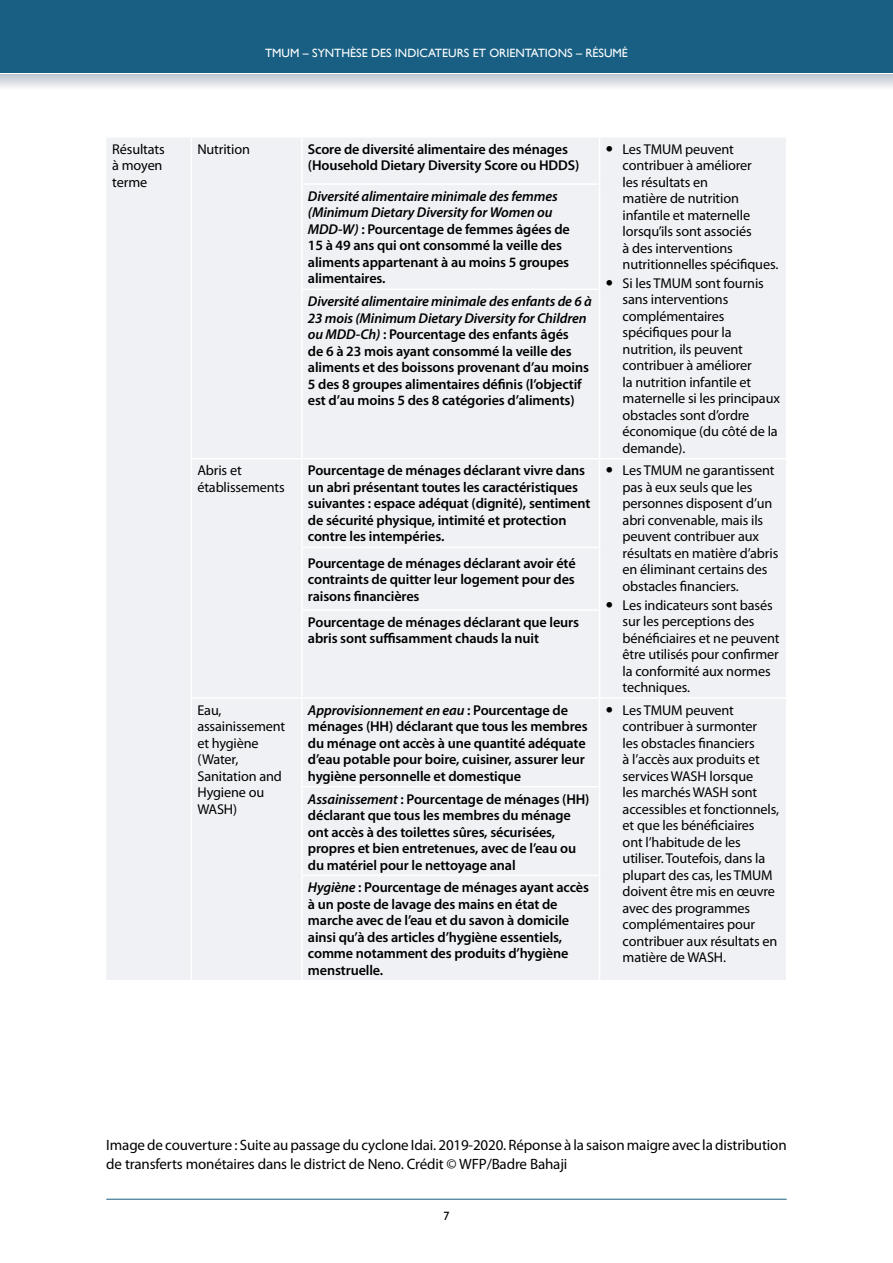
<style>
.page{position:relative;width:893px;height:1263px;background:#fff}
.page>*{position:absolute;margin:0;border:0;box-sizing:border-box;transform-origin:0 0}
.t1{font:15px/19.5px "Myriad Pro";letter-spacing:-.01em;color:#000}
.t2{font:600 14.25px/16.5px "Myriad Pro";letter-spacing:-.01em;color:#000}
.t3{font:14.25px/16.5px "Myriad Pro";letter-spacing:-.01em;color:#000}
.t4{font:12px "Gill Sans";color:#fff}
.t5{font:12px "Gill Sans";color:#000}
.s1{font-style:italic}
</style>
<div class="page">
<div style="left:0;top:0;width:893px;height:72px;background:#185f83"></div>
<svg style="left:0;top:74px;width:893px;height:14px;background:#d8dce2"></svg>
<hr style="left:106px;top:1199px;width:681px;height:1px;background:#185f83">
<div style="left:106px;top:138px;width:680px;height:842px;background:#eff1f4"></div>
<hr style="left:301px;top:138px;width:2px;height:45px;background:#fff">
<hr style="left:599px;top:138px;width:1px;height:45px;background:#fff">
<hr style="left:301px;top:183px;width:299px;height:2px;background:#fff">
<hr style="left:301px;top:185px;width:2px;height:104px;background:#fff">
<hr style="left:599px;top:185px;width:1px;height:104px;background:#fff">
<hr style="left:301px;top:289px;width:299px;height:1px;background:#fff">
<hr style="left:301px;top:290px;width:2px;height:168px;background:#fff">
<hr style="left:599px;top:290px;width:1px;height:168px;background:#fff">
<hr style="left:191px;top:458px;width:111px;height:1px;background:#fff">
<hr style="left:302px;top:458px;width:298px;height:1px;background:#fff">
<hr style="left:301px;top:459px;width:2px;height:88px;background:#fff">
<hr style="left:600px;top:458px;width:186px;height:1px;background:#fff">
<hr style="left:599px;top:459px;width:1px;height:88px;background:#fff">
<hr style="left:301px;top:547px;width:299px;height:1px;background:#fff">
<hr style="left:301px;top:548px;width:2px;height:61px;background:#fff">
<hr style="left:599px;top:548px;width:1px;height:61px;background:#fff">
<hr style="left:301px;top:609px;width:299px;height:2px;background:#fff">
<hr style="left:301px;top:611px;width:2px;height:86px;background:#fff">
<hr style="left:599px;top:611px;width:1px;height:86px;background:#fff">
<hr style="left:191px;top:697px;width:111px;height:2px;background:#fff">
<hr style="left:302px;top:697px;width:298px;height:2px;background:#fff">
<hr style="left:301px;top:699px;width:2px;height:87px;background:#fff">
<hr style="left:599px;top:699px;width:1px;height:87px;background:#fff">
<hr style="left:301px;top:786px;width:299px;height:1px;background:#fff">
<hr style="left:301px;top:787px;width:2px;height:88px;background:#fff">
<hr style="left:599px;top:787px;width:1px;height:88px;background:#fff">
<hr style="left:301px;top:875px;width:299px;height:1px;background:#fff">
<hr style="left:301px;top:876px;width:2px;height:104px;background:#fff">
<hr style="left:599px;top:876px;width:1px;height:104px;background:#fff">
<hr style="left:600px;top:697px;width:186px;height:2px;background:#fff">
<hr style="left:191px;top:138px;width:1px;height:46px;background:#fff">
<hr style="left:191px;top:184px;width:1px;height:105px;background:#fff">
<hr style="left:191px;top:289px;width:1px;height:169px;background:#fff">
<hr style="left:191px;top:459px;width:1px;height:88px;background:#fff">
<hr style="left:191px;top:547px;width:1px;height:63px;background:#fff">
<hr style="left:191px;top:610px;width:1px;height:87px;background:#fff">
<hr style="left:191px;top:699px;width:1px;height:88px;background:#fff">
<hr style="left:191px;top:787px;width:1px;height:88px;background:#fff">
<hr style="left:191px;top:875px;width:1px;height:105px;background:#fff">
<svg style="left:607px;top:145px;width:5px;height:6px"></svg>
<svg style="left:607px;top:280px;width:5px;height:5px"></svg>
<svg style="left:607px;top:467px;width:5px;height:6px"></svg>
<svg style="left:607px;top:601px;width:5px;height:6px"></svg>
<svg style="left:607px;top:707px;width:5px;height:5px"></svg>
<p class="t4" style="left:265px;top:46px;width:364px">TMUM – SYNTHÈSE DES INDICATEURS ET ORIENTATIONS – RÉSUMÉ</p>
<p class="t3" style="left:112px;top:140px;width:54px">Résultats à moyen terme</p>
<p class="t3" style="left:197px;top:140px;width:54px">Nutrition</p>
<p class="t2" style="left:308px;top:140px;width:273px">Score de diversité alimentaire des ménages (Household Dietary Diversity Score ou HDDS)</p>
<p class="t3" style="left:623px;top:140px;width:157px">Les TMUM peuvent contribuer à améliorer<br>les résultats en<br>matière de nutrition infantile et maternelle lorsqu’ils sont associés<br>à des interventions nutritionnelles spécifiques.</p>
<p class="t3" style="left:623px;top:274px;width:159px">Si les TMUM sont fournis sans interventions complémentaires spécifiques pour la nutrition, ils peuvent contribuer à améliorer<br>la nutrition infantile et maternelle si les principaux obstacles sont d’ordre économique (du côté de la demande).</p>
<p class="t2" style="left:308px;top:187px;width:263px"><span class="s1">Diversité alimentaire minimale des femmes (Minimum Dietary Diversity for Women ou MDD-W)</span> : Pourcentage de femmes âgées de 15 à 49 ans qui ont consommé la veille des aliments appartenant à au moins 5 groupes alimentaires.</p>
<p class="t2" style="left:308px;top:293px;width:285px"><span class="s1">Diversité alimentaire minimale des enfants de 6 à 23 mois (Minimum Dietary Diversity for Children ou MDD-Ch)</span> : Pourcentage des enfants âgés<br>de 6 à 23 mois ayant consommé la veille des aliments et des boissons provenant d’au moins 5 des 8 groupes alimentaires définis (l’objectif est d’au moins 5 des 8 catégories d’aliments)</p>
<p class="t3" style="left:197px;top:462px;width:89px">Abris et établissements</p>
<p class="t2" style="left:308px;top:462px;width:284px">Pourcentage de ménages déclarant vivre dans un abri présentant toutes les caractéristiques suivantes : espace adéquat (dignité), sentiment de sécurité physique, intimité et protection contre les intempéries.</p>
<p class="t3" style="left:623px;top:462px;width:157px">Les TMUM ne garantissent pas à eux seuls que les personnes disposent d’un abri convenable, mais ils peuvent contribuer aux résultats en matière d’abris en éliminant certains des obstacles financiers.</p>
<p class="t3" style="left:623px;top:596px;width:158px">Les indicateurs sont basés sur les perceptions des bénéficiaires et ne peuvent être utilisés pour confirmer la conformité aux normes techniques.</p>
<p class="t2" style="left:308px;top:554px;width:269px;text-align:justify">Pourcentage de ménages déclarant avoir été contraints de quitter leur logement pour des raisons financières</p>
<p class="t2" style="left:308px;top:614px;width:273px">Pourcentage de ménages déclarant que leurs abris sont suffisamment chauds la nuit</p>
<p class="t3" style="left:197px;top:701px;width:89px">Eau, assainissement et hygiène (Water,<br>Sanitation and<br>Hygiene ou<br>WASH)</p>
<p class="t2" style="left:308px;top:701px;width:281px"><span class="s1">Approvisionnement en eau</span> : Pourcentage de ménages (HH) déclarant que tous les membres du ménage ont accès à une quantité adéquate d’eau potable pour boire, cuisiner, assurer leur hygiène personnelle et domestique</p>
<p class="t3" style="left:623px;top:701px;width:158px">Les TMUM peuvent contribuer à surmonter<br>les obstacles financiers<br>à l’accès aux produits et services WASH lorsque<br>les marchés WASH sont accessibles et fonctionnels, et que les bénéficiaires<br>ont l’habitude de les utiliser. Toutefois, dans la plupart des cas, les TMUM doivent être mis en œuvre avec des programmes complémentaires pour contribuer aux résultats en matière de WASH.</p>
<p class="t2" style="left:308px;top:790px;width:283px"><span class="s1">Assainissement</span> : Pourcentage de ménages (HH) déclarant que tous les membres du ménage ont accès à des toilettes sûres, sécurisées, propres et bien entretenues, avec de l’eau ou du matériel pour le nettoyage anal</p>
<p class="t2" style="left:308px;top:879px;width:283px"><span class="s1">Hygiène</span> : Pourcentage de ménages ayant accès à un poste de lavage des mains en état de marche avec de l’eau et du savon à domicile ainsi qu’à des articles d’hygiène essentiels, comme notamment des produits d’hygiène menstruelle.</p>
<p class="t1" style="left:106px;top:1135px;width:682px">Image de couverture : Suite au passage du cyclone Idai. 2019-2020. Réponse à la saison maigre avec la distribution de transferts monétaires dans le district de Neno. Crédit © WFP/Badre Bahaji</p>
<p class="t5" style="left:443px;top:1209px;width:7px">7</p>
</div>
